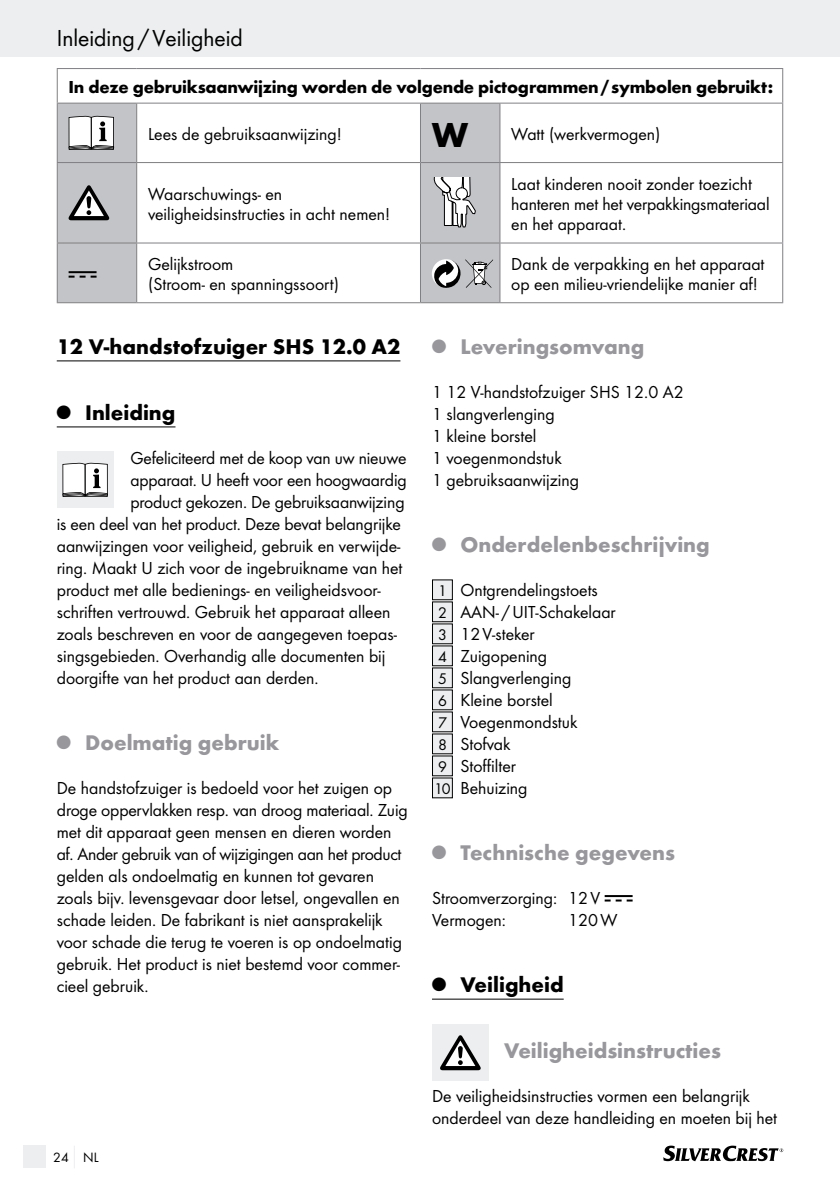
<style>
.page{position:relative;width:840px;height:1191px;background:#fff}
.page>*{position:absolute;margin:0;border:0;box-sizing:border-box;transform-origin:0 0}
.t1{font:24px "Futura Boo";color:#000}
.t2{font:700 22px "Futura";color:#97979c}
.t3{font:700 22px "Futura";color:#000}
.t4{font:18px/22px "Futura Boo";color:#000}
.t5{font:700 18px "Futura";letter-spacing:-.015em;color:#000}
.t6{font:14px "Futura Boo";color:#000}
.s1{font-family:"Futura";font-weight:700;font-size:36px}
.s2{font-size:16px}
</style>
<div class="page">
<div style="left:0;top:0;width:839px;height:57px;background:#eceeef"></div>
<div style="left:23px;top:1145px;width:22px;height:23px;background:#eceeef"></div>
<svg style="left:74px;top:1146px;width:1px;height:22px"></svg>
<svg style="left:663px;top:1145px;width:119px;height:16px"></svg>
<hr style="left:57px;top:360px;width:343px;height:1px;background:#000">
<hr style="left:57px;top:426px;width:118px;height:1px;background:#000">
<div style="left:57px;top:451px;width:56px;height:57px;background:#eceeef"></div>
<svg style="left:62px;top:463px;width:46px;height:34px;background:#c6c6c6"></svg>
<hr style="left:432px;top:998px;width:131px;height:1px;background:#000">
<div style="left:432px;top:580px;width:20px;height:20px;background:#eceeef"></div>
<div style="left:432px;top:579px;width:20px;height:21px;border:1px solid #000"></div>
<div style="left:432px;top:602px;width:20px;height:20px;background:#eceeef"></div>
<div style="left:432px;top:624px;width:20px;height:20px;background:#eceeef"></div>
<div style="left:432px;top:646px;width:20px;height:20px;background:#eceeef"></div>
<div style="left:432px;top:668px;width:20px;height:20px;background:#eceeef"></div>
<div style="left:432px;top:690px;width:20px;height:20px;background:#eceeef"></div>
<div style="left:432px;top:712px;width:20px;height:20px;background:#eceeef"></div>
<div style="left:432px;top:734px;width:20px;height:20px;background:#eceeef"></div>
<div style="left:432px;top:756px;width:20px;height:20px;background:#eceeef"></div>
<div style="left:432px;top:778px;width:20px;height:20px;background:#eceeef"></div>
<hr style="left:604px;top:895px;width:28px;height:2px;background:#000">
<svg style="left:604px;top:899px;width:28px;height:2px"></svg>
<div style="left:432px;top:1024px;width:56px;height:57px;background:#eceeef"></div>
<svg style="left:440px;top:1035px;width:40px;height:35px"></svg>
<svg style="left:58px;top:104px;width:441px;height:198px"></svg>
<hr style="left:57px;top:68px;width:80px;height:1px;background:#807f83">
<hr style="left:57px;top:69px;width:1px;height:34px;background:#807f83">
<hr style="left:137px;top:68px;width:283px;height:1px;background:#807f83">
<hr style="left:420px;top:68px;width:79px;height:1px;background:#807f83">
<hr style="left:499px;top:68px;width:283px;height:1px;background:#807f83">
<hr style="left:781px;top:69px;width:1px;height:34px;background:#807f83">
<hr style="left:57px;top:103px;width:80px;height:1px;background:#807f83">
<hr style="left:57px;top:104px;width:1px;height:58px;background:#807f83">
<hr style="left:137px;top:103px;width:283px;height:1px;background:#807f83">
<hr style="left:136px;top:104px;width:1px;height:58px;background:#807f83">
<hr style="left:57px;top:162px;width:80px;height:1px;background:#807f83">
<hr style="left:57px;top:163px;width:1px;height:79px;background:#807f83">
<hr style="left:137px;top:162px;width:283px;height:1px;background:#807f83">
<hr style="left:136px;top:163px;width:1px;height:79px;background:#807f83">
<hr style="left:420px;top:163px;width:1px;height:79px;background:#807f83">
<hr style="left:499px;top:163px;width:1px;height:79px;background:#807f83">
<hr style="left:781px;top:163px;width:1px;height:79px;background:#807f83">
<hr style="left:57px;top:242px;width:80px;height:1px;background:#807f83">
<hr style="left:57px;top:243px;width:1px;height:59px;background:#807f83">
<hr style="left:137px;top:242px;width:283px;height:1px;background:#807f83">
<hr style="left:136px;top:243px;width:1px;height:59px;background:#807f83">
<hr style="left:420px;top:243px;width:1px;height:59px;background:#807f83">
<hr style="left:499px;top:243px;width:1px;height:59px;background:#807f83">
<hr style="left:781px;top:243px;width:1px;height:59px;background:#807f83">
<hr style="left:57px;top:302px;width:80px;height:1px;background:#807f83">
<hr style="left:137px;top:302px;width:283px;height:1px;background:#807f83">
<hr style="left:420px;top:302px;width:79px;height:1px;background:#807f83">
<hr style="left:499px;top:302px;width:283px;height:1px;background:#807f83">
<hr style="left:420px;top:242px;width:79px;height:1px;background:#807f83">
<hr style="left:499px;top:242px;width:283px;height:1px;background:#807f83">
<hr style="left:499px;top:103px;width:283px;height:1px;background:#807f83">
<hr style="left:781px;top:104px;width:1px;height:58px;background:#807f83">
<hr style="left:499px;top:162px;width:283px;height:1px;background:#807f83">
<hr style="left:420px;top:103px;width:79px;height:1px;background:#807f83">
<hr style="left:420px;top:104px;width:1px;height:58px;background:#807f83">
<hr style="left:499px;top:104px;width:1px;height:58px;background:#807f83">
<hr style="left:420px;top:162px;width:79px;height:1px;background:#807f83">
<svg style="left:68px;top:116px;width:46px;height:34px"></svg>
<svg style="left:69px;top:185px;width:40px;height:35px"></svg>
<svg style="left:432px;top:178px;width:44px;height:50px"></svg>
<hr style="left:69px;top:271px;width:27px;height:2px;background:#000">
<svg style="left:431px;top:259px;width:29px;height:29px"></svg>
<svg style="left:433px;top:259px;width:60px;height:29px"></svg>
<h1 class="t1" style="left:57px;top:24px;width:188px">Inleiding/Veiligheid</h1>
<p class="t5" style="left:69px;top:76px;width:705px">In deze gebruiksaanwijzing worden de volgende pictogrammen/symbolen gebruikt:</p>
<p class="t4" style="left:148px;top:122px;width:195px">Lees de gebruiksaanwijzing!</p>
<p class="t4" style="left:431px;top:122px;width:230px"><span class="s1">W</span> Watt (werkvermogen)</p>
<p class="t4" style="left:148px;top:183px;width:243px;line-height:20px">Waarschuwings- en veiligheidsinstructies in acht nemen!</p>
<p class="t4" style="left:511px;top:173px;width:260px;line-height:20px">Laat kinderen nooit zonder toezicht hanteren met het verpakkingsmateriaal en het apparaat.</p>
<p class="t4" style="left:148px;top:253px;width:192px;line-height:20px">Gelijkstroom<br>(Stroom- en spanningssoort)</p>
<p class="t4" style="left:511px;top:253px;width:254px;line-height:20px">Dank de verpakking en het apparaat op een milieu-vriendelijke manier af!</p>
<p class="t3" style="left:57px;top:333px;width:345px">12 V-handstofzuiger SHS 12.0 A2</p>
<p class="t3" style="left:57px;top:399px;width:120px"><sup>Q</sup> Inleiding</p>
<p class="t4" style="left:130px;top:447px;width:277px">Gefeliciteerd met de koop van uw nieuwe</p>
<p class="t4" style="left:130px;top:469px;width:278px">apparaat. U heeft voor een hoogwaardig</p>
<p class="t4" style="left:130px;top:491px;width:275px">product gekozen. De gebruiksaanwijzing</p>
<p class="t4" style="left:57px;top:513px;width:345px">is een deel van het product. Deze bevat belangrijke</p>
<p class="t4" style="left:57px;top:535px;width:345px">aanwijzingen voor veiligheid, gebruik en verwijde-</p>
<p class="t4" style="left:57px;top:557px;width:347px">ring. Maakt U zich voor de ingebruikname van het</p>
<p class="t4" style="left:57px;top:579px;width:325px">product met alle bedienings- en veiligheidsvoor-</p>
<p class="t4" style="left:57px;top:601px;width:335px">schriften vertrouwd. Gebruik het apparaat alleen</p>
<p class="t4" style="left:57px;top:623px;width:341px">zoals beschreven en voor de aangegeven toepas-</p>
<p class="t4" style="left:57px;top:645px;width:330px">singsgebieden. Overhandig alle documenten bij</p>
<p class="t4" style="left:57px;top:667px;width:263px">doorgifte van het product aan derden.</p>
<p class="t2" style="left:57px;top:729px;width:224px"><sup>Q</sup> Doelmatig gebruik</p>
<p class="t4" style="left:57px;top:777px;width:352px">De handstofzuiger is bedoeld voor het zuigen op droge oppervlakken resp. van droog materiaal. Zuig met dit apparaat geen mensen en dieren worden af. Ander gebruik van of wijzigingen aan het product gelden als ondoelmatig en kunnen tot gevaren zoals bijv. levensgevaar door letsel, ongevallen en schade leiden. De fabrikant is niet aansprakelijk voor schade die terug te voeren is op ondoelmatig gebruik. Het product is niet bestemd voor commer&shy;cieel gebruik.</p>
<p class="t6" style="left:53px;top:1149px;width:47px">24 NL</p>
<p class="t2" style="left:432px;top:333px;width:214px"><sup>Q</sup> Leveringsomvang</p>
<p class="t4" style="left:432px;top:381px;width:253px">1 12 V-handstofzuiger SHS 12.0 A2<br>1 slangverlenging<br>1 kleine borstel<br>1 voegenmondstuk<br>1 gebruiksaanwijzing</p>
<p class="t2" style="left:432px;top:531px;width:279px"><sup>Q</sup> Onderdelenbeschrijving</p>
<p class="t4" style="left:434px;top:579px;width:183px"><span class="s2">1</span> Ontgrendelingstoets<br><span class="s2">2</span> AAN- /UIT-Schakelaar<br><span class="s2">3</span> 12V-steker<br><span class="s2">4</span> Zuigopening<br><span class="s2">5</span> Slangverlenging<br><span class="s2">6</span> Kleine borstel<br><span class="s2">7</span> Voegenmondstuk<br><span class="s2">8</span> Stofvak<br><span class="s2">9</span> Stoffilter<br><span class="s2">10</span> Behuizing</p>
<p class="t2" style="left:432px;top:839px;width:244px"><sup>Q</sup> Technische gegevens</p>
<p class="t4" style="left:432px;top:887px;width:169px">Stroomverzorging: 12V<br>Vermogen:</p>
<p class="t4" style="left:568px;top:909px;width:51px">120W</p>
<p class="t3" style="left:432px;top:971px;width:133px"><sup>Q</sup> Veiligheid</p>
<p class="t2" style="left:504px;top:1037px;width:218px">Veiligheidsinstructies</p>
<p class="t4" style="left:432px;top:1085px;width:346px">De veiligheidsinstructies vormen een belangrijk onderdeel van deze handleiding en moeten bij het</p>
</div>
